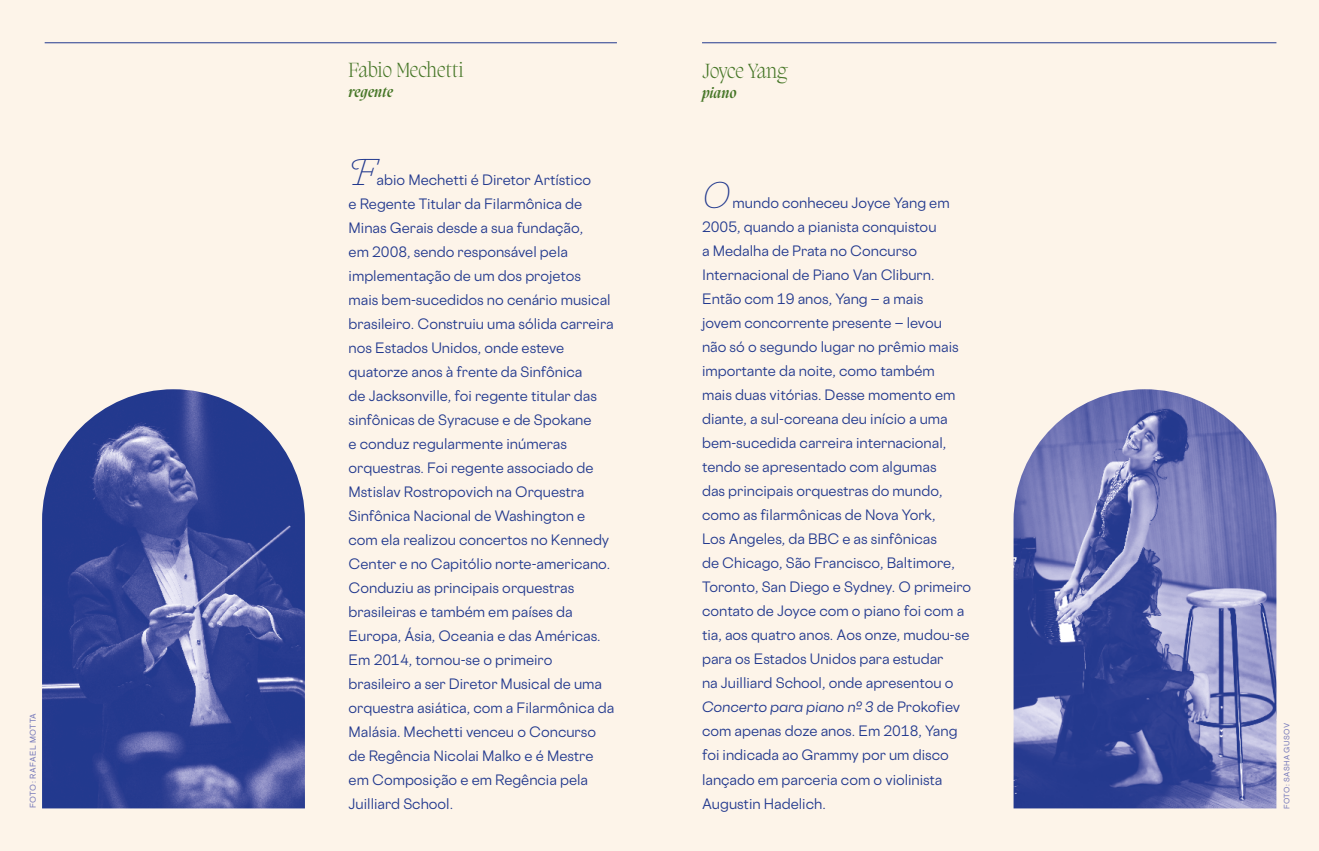
<style>
.page{position:relative;width:1319px;height:851px;background:#fff}
.page>*{position:absolute;margin:0;border:0;box-sizing:border-box;transform-origin:0 0}
.t1{font:italic 39px "Marian Text 1554";color:#22398e}
.t2{font:200 21px "Migra";color:#447525}
.t3{font:italic 600 15px "Migra";letter-spacing:.025em;color:#447525}
.t4{font:13.5px/24px "Cosmica";color:#22398e}
.t5{font:500 7.5px "Cosmica";letter-spacing:.06em;color:#797cbb}
.t6{font:500 7.05px "Cosmica";letter-spacing:.06em;color:#797cbb}
.s1{font-style:italic}
</style>
<div class="page">
<div style="left:0;top:0;width:680px;height:850px;background:#fdf4e9"></div>
<div style="left:638px;top:0;width:680px;height:850px;background:#fdf4e9"></div>
<img style="left:42px;top:389px;width:263px;height:419px">
<img style="left:1013px;top:389px;width:263px;height:419px">
<hr style="left:45px;top:42px;width:572px;height:1px;background:#22398e">
<hr style="left:702px;top:42px;width:574px;height:1px;background:#22398e">
<h2 class="t2" style="left:348px;top:55px;width:117px">Fabio Mechetti</h2>
<h2 class="t2" style="left:702px;top:56px;width:87px">Joyce Yang</h2>
<p class="t3" style="left:348px;top:81px;width:46px">regente</p>
<p class="t3" style="left:702px;top:82px;width:36px">piano</p>
<h1 class="t1" style="left:348px;top:147px;width:29px">F</h1>
<p class="t4" style="left:348px;top:168px;width:267px;text-indent:28px">abio Mechetti é Diretor Artístico<br>e Regente Titular da Filarmônica de Minas Gerais desde a sua fundação,<br>em 2008, sendo responsável pela implementação de um dos projetos mais bem-sucedidos no cenário musical brasileiro. Construiu uma sólida carreira nos Estados Unidos, onde esteve quatorze anos à frente da Sinfônica<br>de Jacksonville, foi regente titular das sinfônicas de Syracuse e de Spokane<br>e conduz regularmente inúmeras orquestras. Foi regente associado de Mstislav Rostropovich na Orquestra Sinfônica Nacional de Washington e com ela realizou concertos no Kennedy Center e no Capitólio norte-americano.<br>Conduziu as principais orquestras brasileiras e também em países da Europa, Ásia, Oceania e das Américas.<br>Em 2014, tornou-se o primeiro brasileiro a ser Diretor Musical de uma orquestra asiática, com a Filarmônica da Malásia. Mechetti venceu o Concurso de Regência Nicolai Malko e é Mestre em Composição e em Regência pela Juilliard School.</p>
<h1 class="t1" style="left:702px;top:170px;width:29px">O</h1>
<p class="t4" style="left:702px;top:191px;width:271px;text-indent:30px">mundo conheceu Joyce Yang em 2005, quando a pianista conquistou<br>a Medalha de Prata no Concurso Internacional de Piano Van Cliburn.<br>Então com 19 anos, Yang ‒ a mais<br>jovem concorrente presente ‒ levou<br>não só o segundo lugar no prêmio mais importante da noite, como também<br>mais duas vitórias. Desse momento em diante, a sul-coreana deu início a uma bem-sucedida carreira internacional, tendo se apresentado com algumas<br>das principais orquestras do mundo, como as filarmônicas de Nova York,<br>Los Angeles, da BBC e as sinfônicas<br>de Chicago, São Francisco, Baltimore, Toronto, San Diego e Sydney. O primeiro contato de Joyce com o piano foi com a tia, aos quatro anos. Aos onze, mudou-se para os Estados Unidos para estudar<br>na Juilliard School, onde apresentou o <span class="s1">Concerto para piano nº 3</span> de Prokofiev com apenas doze anos. Em 2018, Yang foi indicada ao Grammy por um disco lançado em parceria com o violinista Augustin Hadelich.</p>
<p class="t5" style="left:28px;top:807px;width:96px;rotate:-90deg">FOTO: RAFAEL MOTTA</p>
<p class="t6" style="left:1282px;top:809px;width:87px;rotate:-90deg">FOTO: SASHA GUSOV</p>
</div>
